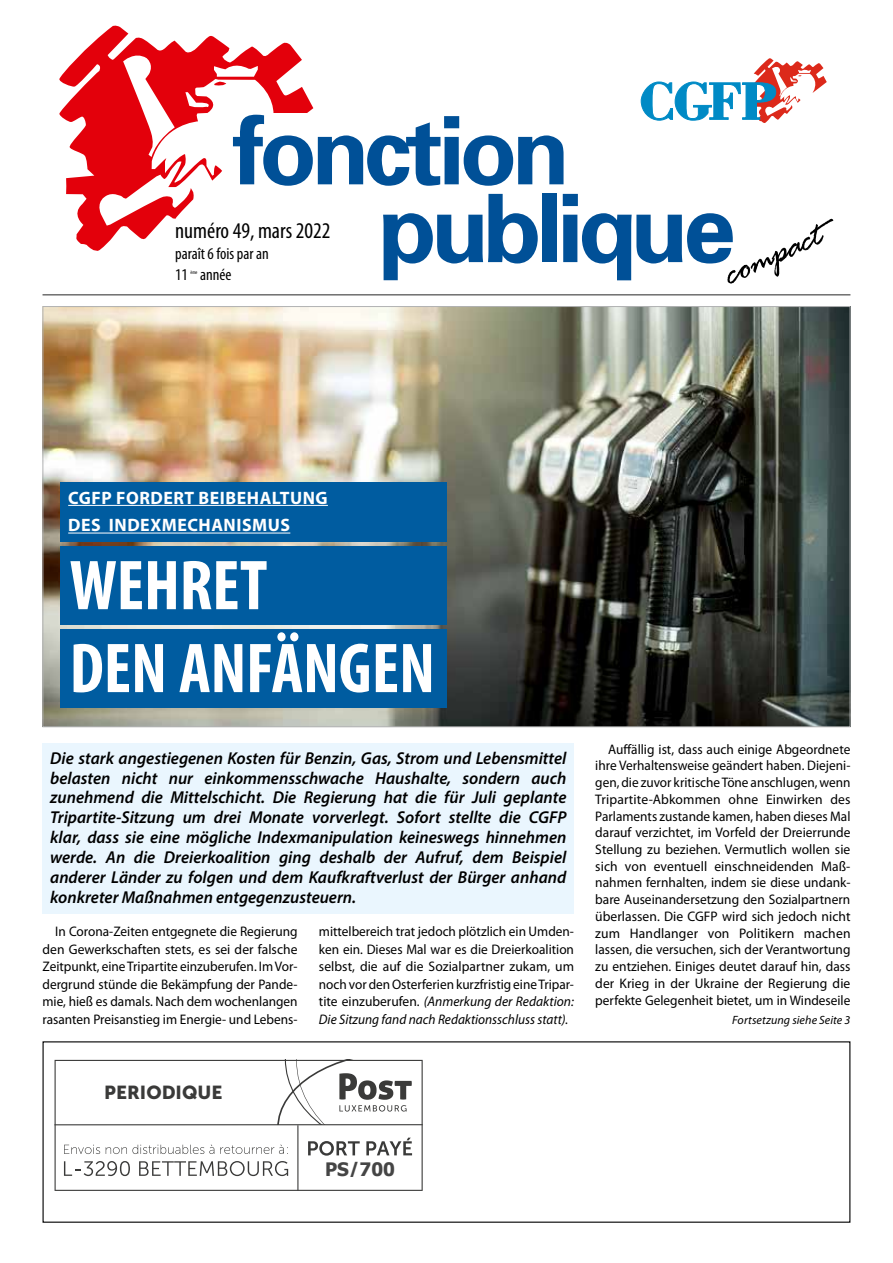
<style>
.page{position:relative;width:893px;height:1263px;background:#fff}
.page>*{position:absolute;margin:0;border:0;box-sizing:border-box;transform-origin:0 0}
.t1{font:700 94.5px "Univers";letter-spacing:-.055em;color:#005097}
.t2{font:700 condensed 71.25px "Myriad Pro";letter-spacing:-.005em;color:#fff}
.t3{font:italic 40.5px "Rage LT";color:#000}
.t4{font:condensed 22.5px "Myriad Pro";color:#000}
.t5{font:18.75px "Museo Sans 900";color:#3a3a39}
.t6{font:700 18.45px "Tahoma";color:#454545}
.t7{font:700 18px/27.6px "Myriad Pro";letter-spacing:.03em;color:#fff}
.t8{font:italic 600 17.25px/19.8px "Myriad Pro";color:#000;text-align:justify}
.t9{font:condensed 16.5px/21px "Myriad Pro";color:#000}
.t10{font:13.8px/16.8px "Myriad Pro";color:#000;text-align:justify;scale:.96 1}
.t11{font:italic 12px "Myriad Pro";letter-spacing:.005em;color:#000}
.t12{font:condensed 5.25px "Myriad Pro";color:#000}
.s1{font-style:italic}
</style>
<div class="page">
<svg style="left:59px;top:25px;width:254px;height:226px"></svg>
<svg style="left:210px;top:82px;width:16px;height:4px"></svg>
<svg style="left:641px;top:58px;width:186px;height:65px"></svg>
<div style="left:752px;top:84px;width:4px;height:35px;border:1px solid #008bc6"></div>
<div style="left:229px;top:114px;width:345px;height:72px;background:#fff"></div>
<hr style="left:43px;top:294px;width:807px;height:2px;background:#6e6e6e">
<svg style="left:55px;top:1060px;width:368px;height:131px"></svg>
<hr style="left:55px;top:1124px;width:368px;height:1px;background:#3a3a39">
<div style="left:43px;top:743px;width:531px;height:170px;background:#eaf6fe"></div>
<img style="left:45px;top:308px;width:803px;height:417px">
<div style="left:60px;top:629px;width:386px;height:79px;background:#005ca0"></div>
<div style="left:60px;top:546px;width:386px;height:79px;background:#005ca0"></div>
<div style="left:60px;top:483px;width:386px;height:59px;background:#005ca0"></div>
<hr style="left:68px;top:505px;width:260px;height:1px;background:#fff">
<hr style="left:68px;top:533px;width:222px;height:1px;background:#fff">
<h1 class="t1" style="left:233px;top:94px;width:338px">fonction</h1>
<h3 class="t4" style="left:175px;top:217px;width:157px">numéro 49, mars 2022</h3>
<p class="t9" style="left:175px;top:243px;width:95px">paraît 6 fois par an<br>11</p>
<h1 class="t1" style="left:382px;top:168px;width:358px">publique</h1>
<h3 class="t3" style="left:716px;top:254px;width:106px;rotate:-24deg">compact</h3>
<p class="t12" style="left:190px;top:269px;width:9px">ème</p>
<p class="t9" style="left:200px;top:264px;width:33px">année</p>
<h3 class="t7" style="left:68px;top:483px;width:261px">CGFP FORDERT BEIBEHALTUNG<br>DES INDEXMECHANISMUS</h3>
<h2 class="t2" style="left:70px;top:541px;width:199px">WEHRET</h2>
<h2 class="t2" style="left:70px;top:624px;width:367px">DEN ANFÄNGEN</h2>
<p class="t8" style="left:50px;top:747px;width:518px">Die stark angestiegenen Kosten für Benzin, Gas, Strom und Lebensmittel belasten nicht nur einkommensschwache Haushalte, sondern auch zunehmend die Mittelschicht. Die Regierung hat die für Juli geplante Tripartite-Sitzung um drei Monate vorverlegt. Sofort stellte die CGFP klar, dass sie eine mögliche Indexmanipulation keineswegs hinnehmen werde. An die Dreierkoalition ging deshalb der Aufruf, dem Beispiel anderer Länder zu folgen und dem Kaufkraftverlust der Bürger anhand konkreter Maßnahmen entgegenzusteuern.</p>
<p class="t10" style="left:43px;top:923px;width:267px;line-height:17.5px;text-indent:13px">In Corona-Zeiten entgegnete die Regierung den Gewerkschaften stets, es sei der falsche Zeitpunkt, eine Tripartite einzuberufen. Im Vor&shy;dergrund stünde die Bekämpfung der Pande&shy;mie, hieß es damals. Nach dem wochenlangen rasanten Preisanstieg im Energie- und Lebens-</p>
<p class="t10" style="left:319px;top:923px;width:267px;line-height:17.5px">mittelbereich trat jedoch plötzlich ein Umden&shy;ken ein. Dieses Mal war es die Dreierkoalition selbst, die auf die Sozialpartner zukam, um noch vor den Osterferien kurzfristig eine Tripar&shy;tite einzuberufen. <span class="s1">(Anmerkung der Redaktion:<br>Die Sitzung fand nach Redaktionsschluss statt).</span></p>
<p class="t10" style="left:595px;top:740px;width:267px;text-indent:13px">Auffällig ist, dass auch einige Abgeordnete ihre Verhaltensweise geändert haben. Diejeni&shy;gen, die zuvor kritische Töne anschlugen, wenn Tripartite-Abkommen ohne Einwirken des Parlaments zustande kamen, haben dieses Mal darauf verzichtet, im Vorfeld der Dreierrunde Stellung zu beziehen. Vermutlich wollen sie sich von eventuell einschneidenden Maß&shy;nahmen fernhalten, indem sie diese undank&shy;bare Auseinandersetzung den Sozialpartnern überlassen. Die CGFP wird sich jedoch nicht zum Handlanger von Politikern machen lassen, die versuchen, sich der Verantwortung zu entziehen. Einiges deutet darauf hin, dass der Krieg in der Ukraine der Regierung die perfekte Gelegenheit bietet, um in Windeseile</p>
<p class="t11" style="left:732px;top:1012px;width:120px">Fortsetzung siehe Seite 3</p>
<h3 class="t5" style="left:104px;top:1082px;width:120px">PERIODIQUE</h3>
<h3 class="t6" style="left:325px;top:1156px;width:71px">PS/700</h3>
</div>
